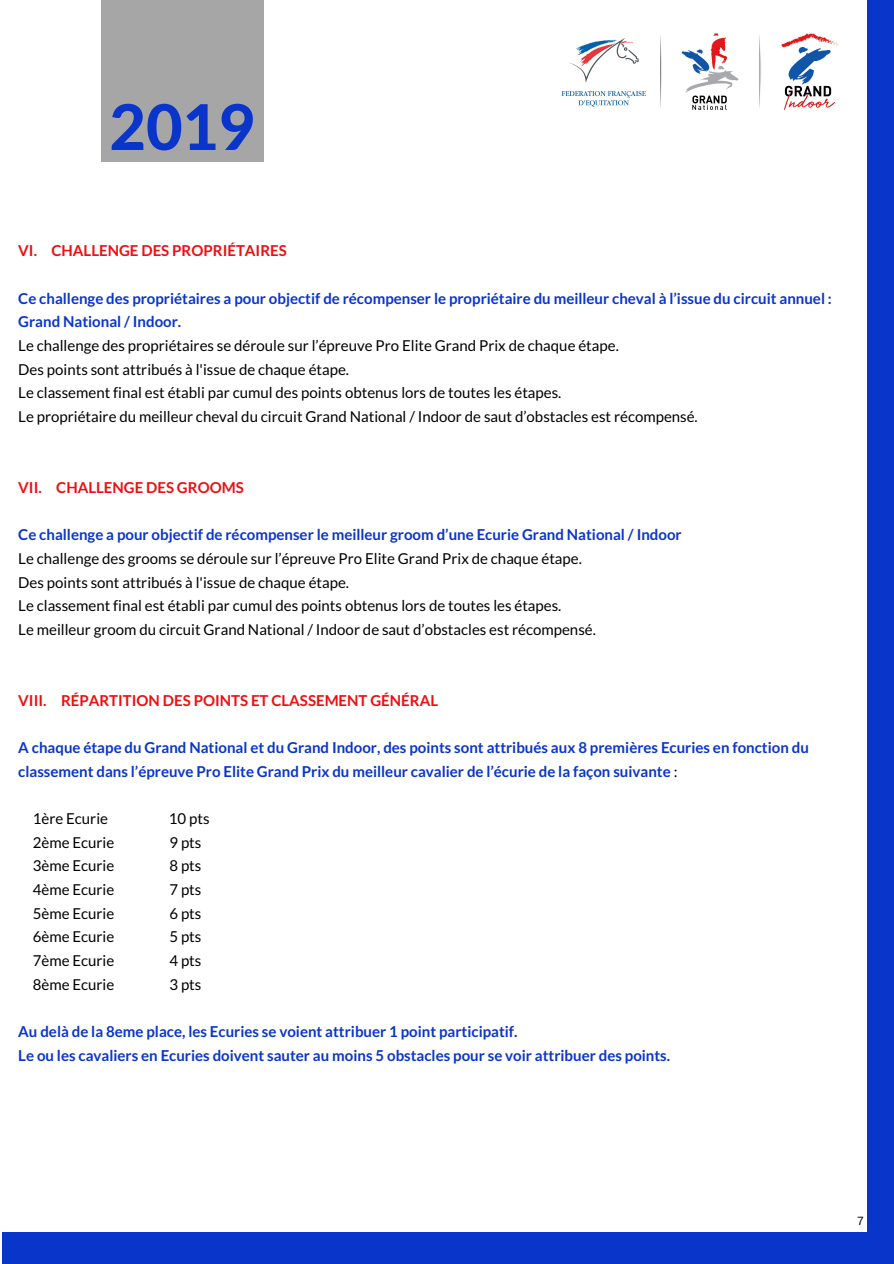
<style>
.page{position:relative;width:894px;height:1264px;background:#fff}
.page>*{position:absolute;margin:0;border:0;box-sizing:border-box;transform-origin:0 0}
.t1{font:800 63px "Lato Latin";color:#0a35cb}
.t2{font:15px/23.7px "Lato";color:#000}
.t3{font:700 15px/23.7px "Lato";color:#0a35cb}
.t4{font:700 15px "Lato";color:#ed0f0f}
.t5{font:12px "Arimo";color:#000}
.s1{font-weight:400;color:#000}
</style>
<div class="page">
<div style="left:101px;top:0;width:163px;height:161px;background:#a6a6a6"></div>
<div style="left:866px;top:0;width:27px;height:1263px;background:#0a35cb"></div>
<div style="left:3px;top:1232px;width:890px;height:31px;background:#0a35cb"></div>
<img style="left:561px;top:33px;width:277px;height:77px">
<h1 class="t1" style="left:109px;top:88px;width:148px">2019</h1>
<p class="t4" style="left:18px;top:241px;width:270px">VI. CHALLENGE DES PROPRIÉTAIRES</p>
<p class="t3" style="left:18px;top:286px;width:814px">Ce challenge des propriétaires a pour objectif de récompenser le propriétaire du meilleur cheval à l’issue du circuit annuel :<br>Grand National / Indoor.</p>
<p class="t2" style="left:18px;top:333px;width:680px">Le challenge des propriétaires se déroule sur l’épreuve Pro Elite Grand Prix de chaque étape.<br>Des points sont attribués à l'issue de chaque étape.<br>Le classement final est établi par cumul des points obtenus lors de toutes les étapes.<br>Le propriétaire du meilleur cheval du circuit Grand National / Indoor de saut d’obstacles est récompensé.</p>
<p class="t4" style="left:18px;top:478px;width:227px">VII. CHALLENGE DES GROOMS</p>
<p class="t3" style="left:18px;top:522px;width:664px">Ce challenge a pour objectif de récompenser le meilleur groom d’une Ecurie Grand National / Indoor</p>
<p class="t2" style="left:18px;top:546px;width:579px">Le challenge des grooms se déroule sur l’épreuve Pro Elite Grand Prix de chaque étape.<br>Des points sont attribués à l'issue de chaque étape.<br>Le classement final est établi par cumul des points obtenus lors de toutes les étapes.<br>Le meilleur groom du circuit Grand National / Indoor de saut d’obstacles est récompensé.</p>
<p class="t4" style="left:18px;top:691px;width:421px">VIII. RÉPARTITION DES POINTS ET CLASSEMENT GÉNÉRAL</p>
<p class="t3" style="left:18px;top:735px;width:791px">A chaque étape du Grand National et du Grand Indoor, des points sont attribués aux 8 premières Ecuries en fonction du classement dans l’épreuve Pro Elite Grand Prix du meilleur cavalier de l’écurie de la façon suivante <span class="s1">:</span></p>
<p class="t2" style="left:33px;top:806px;width:77px">1ère Ecurie</p>
<p class="t2" style="left:169px;top:806px;width:42px">10 pts</p>
<p class="t2" style="left:33px;top:830px;width:83px">2ème Ecurie</p>
<p class="t2" style="left:169px;top:830px;width:33px">9 pts</p>
<p class="t2" style="left:33px;top:853px;width:83px">3ème Ecurie</p>
<p class="t2" style="left:169px;top:853px;width:33px">8 pts</p>
<p class="t2" style="left:33px;top:877px;width:83px">4ème Ecurie</p>
<p class="t2" style="left:169px;top:877px;width:33px">7 pts</p>
<p class="t2" style="left:33px;top:901px;width:83px">5ème Ecurie</p>
<p class="t2" style="left:169px;top:901px;width:33px">6 pts</p>
<p class="t2" style="left:33px;top:924px;width:83px">6ème Ecurie</p>
<p class="t2" style="left:169px;top:924px;width:33px">5 pts</p>
<p class="t2" style="left:33px;top:948px;width:83px">7ème Ecurie</p>
<p class="t2" style="left:169px;top:948px;width:33px">4 pts</p>
<p class="t2" style="left:33px;top:972px;width:83px">8ème Ecurie</p>
<p class="t2" style="left:169px;top:972px;width:33px">3 pts</p>
<p class="t3" style="left:18px;top:1019px;width:653px">Au delà de la 8eme place, les Ecuries se voient attribuer 1 point participatif.<br>Le ou les cavaliers en Ecuries doivent sauter au moins 5 obstacles pour se voir attribuer des points.</p>
<p class="t5" style="left:856px;top:1213px;width:8px">7</p>
</div>
